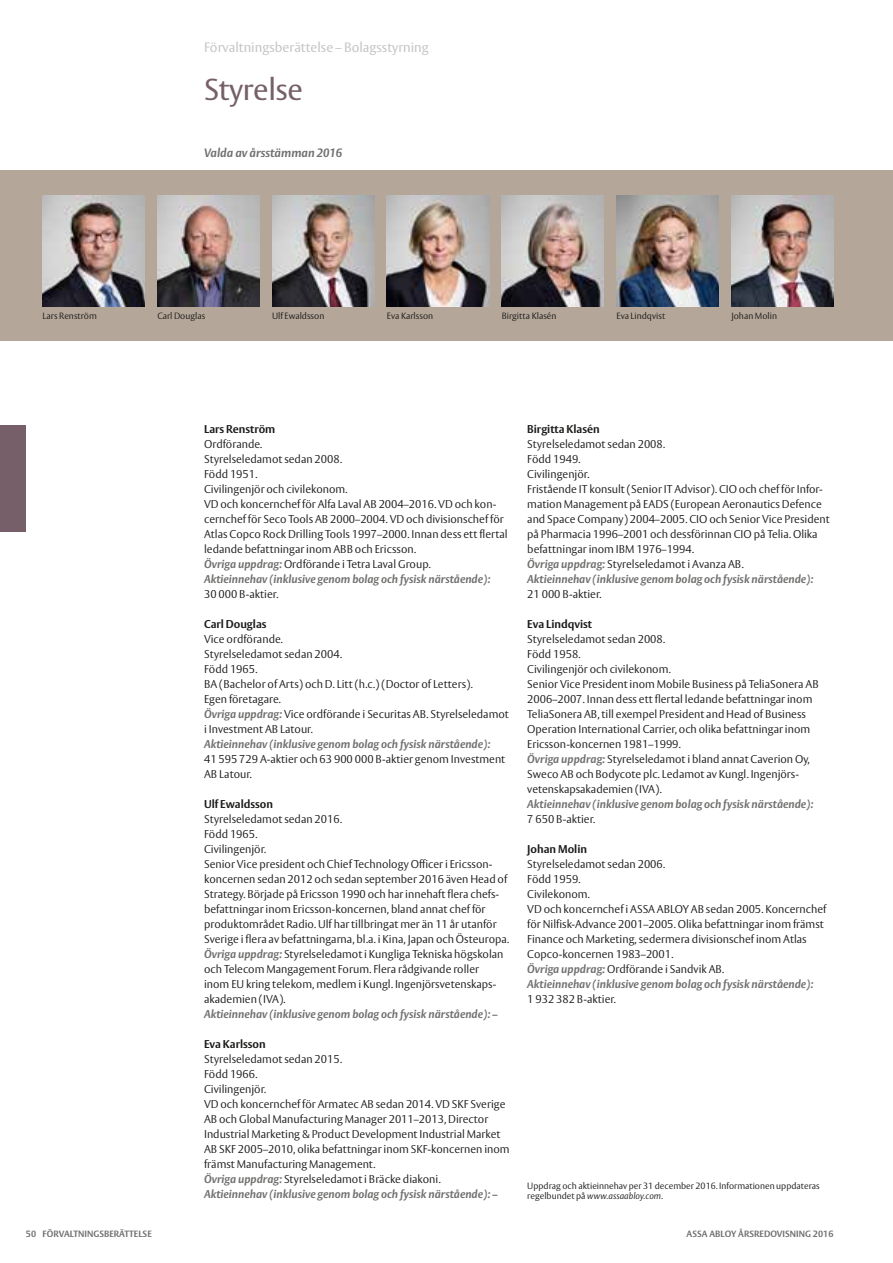
<style>
.page{position:relative;width:893px;height:1263px;background:#fff}
.page>*{position:absolute;margin:0;border:0;box-sizing:border-box;transform-origin:0 0}
.t1{font:30px "ASSA Vesta";letter-spacing:-.01em;color:#765f68}
.t2{font:13.5px "ASSA Vesta";color:#c7c6c6}
.t3{font:italic 700 12px "ASSA Vesta";color:#70706f}
.t4{font:300 11.25px/15px "ASSA Vesta";color:#1c1b1a}
.t5{font:italic 700 11.25px "ASSA Vesta";color:#70706f}
.t6{font:700 11.25px "ASSA Vesta";color:#1c1b1a}
.t7{font:300 9px/10.8px "ASSA Vesta";color:#1c1b1a}
.t8{font:700 9px "ASSA Vesta";letter-spacing:.005em;color:#70706f}
.s1{font-weight:700;font-style:italic;color:#70706f}
.s2{font-style:italic}
</style>
<div class="page">
<div style="left:0;top:425px;width:26px;height:106px;background:#765f68"></div>
<div style="left:0;top:170px;width:893px;height:170px;background:#b4a698"></div>
<img style="left:157px;top:196px;width:102px;height:110px">
<img style="left:387px;top:196px;width:102px;height:110px">
<img style="left:272px;top:196px;width:102px;height:110px">
<img style="left:502px;top:196px;width:102px;height:110px">
<img style="left:617px;top:196px;width:102px;height:110px">
<img style="left:731px;top:196px;width:102px;height:110px">
<img style="left:43px;top:196px;width:102px;height:110px">
<p class="t2" style="left:204px;top:39px;width:226px">Förvaltningsberättelse – Bolagsstyrning</p>
<h1 class="t1" style="left:204px;top:71px;width:100px">Styrelse</h1>
<p class="t3" style="left:204px;top:146px;width:139px">Valda av årsstämman 2016</p>
<p class="t7" style="left:43px;top:311px;width:56px">Lars Renström</p>
<p class="t7" style="left:157px;top:311px;width:49px">Carl Douglas</p>
<p class="t7" style="left:272px;top:311px;width:54px">Ulf Ewaldsson</p>
<p class="t7" style="left:387px;top:311px;width:48px">Eva Karlsson</p>
<p class="t7" style="left:502px;top:311px;width:56px">Birgitta Klasén</p>
<p class="t7" style="left:617px;top:311px;width:50px">Eva Lindqvist</p>
<p class="t7" style="left:731px;top:311px;width:47px">Johan Molin</p>
<p class="t6" style="left:204px;top:422px;width:73px">Lars Renström</p>
<p class="t4" style="left:204px;top:437px;width:305px">Ordförande.<br>Styrelseledamot sedan 2008.<br>Född 1951.<br>Civilingenjör och civilekonom.<br>VD och koncernchef för Alfa Laval AB 2004–2016. VD och kon&shy;cernchef för Seco Tools AB 2000–2004. VD och divisionschef för Atlas Copco Rock Drilling Tools 1997–2000. Innan dess ett flertal ledande befattningar inom ABB och Ericsson.<br><span class="s1">Övriga uppdrag:</span> Ordförande i Tetra Laval Group.<br><span class="s1">Aktieinnehav (inklusive genom bolag och fysisk närstående):</span></p>
<p class="t4" style="left:204px;top:587px;width:76px">30 000 B-aktier.</p>
<p class="t6" style="left:204px;top:617px;width:64px">Carl Douglas</p>
<p class="t4" style="left:204px;top:632px;width:306px">Vice ordförande.<br>Styrelseledamot sedan 2004.<br>Född 1965.<br>BA (Bachelor of Arts) och D. Litt (h.c.) (Doctor of Letters).<br>Egen företagare.<br><span class="s1">Övriga uppdrag:</span> Vice ordförande i Securitas AB. Styrelseledamot i Investment AB Latour.</p>
<p class="t5" style="left:204px;top:737px;width:288px">Aktieinnehav (inklusive genom bolag och fysisk närstående):</p>
<p class="t4" style="left:204px;top:752px;width:303px">41 595 729 A-aktier och 63 900 000 B-aktier genom Investment<br>AB Latour.</p>
<p class="t6" style="left:204px;top:797px;width:70px">Ulf Ewaldsson</p>
<p class="t4" style="left:204px;top:812px;width:307px">Styrelseledamot sedan 2016.<br>Född 1965.<br>Civilingenjör.<br>Senior Vice president och Chief Technology Officer i Ericsson&shy;koncernen sedan 2012 och sedan september 2016 även Head of Strategy. Började på Ericsson 1990 och har innehaft flera chefs&shy;befattningar inom Ericsson-koncernen, bland annat chef för produktområdet Radio. Ulf har tillbringat mer än 11 år utanför Sverige i flera av befattningarna, bl.a. i Kina, Japan och Östeuropa.<br><span class="s1">Övriga uppdrag:</span> Styrelseledamot i Kungliga Tekniska högskolan och Telecom Mangagement Forum. Flera rådgivande roller<br>inom EU kring telekom, medlem i Kungl. Ingenjörsvetenskaps&shy;akademien (IVA).<br><span class="s1">Aktieinnehav (inklusive genom bolag och fysisk närstående):</span> –</p>
<p class="t6" style="left:204px;top:1037px;width:63px">Eva Karlsson</p>
<p class="t4" style="left:204px;top:1052px;width:307px">Styrelseledamot sedan 2015.<br>Född 1966.<br>Civilingenjör.<br>VD och koncernchef för Armatec AB sedan 2014. VD SKF Sverige AB och Global Manufacturing Manager 2011–2013, Director Industrial Marketing &amp; Product Development Industrial Market AB SKF 2005–2010, olika befattningar inom SKF-koncernen inom främst Manufacturing Management.<br><span class="s1">Övriga uppdrag:</span> Styrelseledamot i Bräcke diakoni.<br><span class="s1">Aktieinnehav (inklusive genom bolag och fysisk närstående):</span> –</p>
<p class="t6" style="left:527px;top:422px;width:74px">Birgitta Klasén</p>
<p class="t4" style="left:527px;top:437px;width:304px">Styrelseledamot sedan 2008.<br>Född 1949.<br>Civilingenjör.<br>Fristående IT konsult (Senior IT Advisor). CIO och chef för Infor&shy;mation Management på EADS (European Aeronautics Defence and Space Company) 2004–2005. CIO och Senior Vice President på Pharmacia 1996–2001 och dessförinnan CIO på Telia. Olika befattningar inom IBM 1976–1994.<br><span class="s1">Övriga uppdrag:</span> Styrelseledamot i Avanza AB.<br><span class="s1">Aktieinnehav (inklusive genom bolag och fysisk närstående):</span></p>
<p class="t4" style="left:527px;top:587px;width:76px">21 000 B-aktier.</p>
<p class="t6" style="left:527px;top:617px;width:66px">Eva Lindqvist</p>
<p class="t4" style="left:527px;top:632px;width:293px">Styrelseledamot sedan 2008.<br>Född 1958.<br>Civilingenjör och civilekonom.<br>Senior Vice President inom Mobile Business på TeliaSonera AB 2006–2007. Innan dess ett flertal ledande befattningar inom TeliaSonera AB, till exempel President and Head of Business Operation International Carrier, och olika befattningar inom Ericsson-koncernen 1981–1999.<br><span class="s1">Övriga uppdrag:</span> Styrelseledamot i bland annat Caverion Oy, Sweco AB och Bodycote plc. Ledamot av Kungl. Ingenjörs&shy;vetenskapsakademien (IVA).</p>
<p class="t5" style="left:527px;top:797px;width:288px">Aktieinnehav (inklusive genom bolag och fysisk närstående):</p>
<p class="t4" style="left:527px;top:812px;width:70px">7 650 B-aktier.</p>
<p class="t6" style="left:527px;top:842px;width:61px">Johan Molin</p>
<p class="t4" style="left:527px;top:857px;width:300px">Styrelseledamot sedan 2006.<br>Född 1959.<br>Civilekonom.<br>VD och koncernchef i ASSA ABLOY AB sedan 2005. Koncernchef för Nilfisk-Advance 2001–2005. Olika befattningar inom främst Finance och Marketing, sedermera divisionschef inom Atlas Copco-koncernen 1983–2001.<br><span class="s1">Övriga uppdrag:</span> Ordförande i Sandvik AB.<br><span class="s1">Aktieinnehav (inklusive genom bolag och fysisk närstående):</span></p>
<p class="t4" style="left:527px;top:992px;width:90px">1 932 382 B-aktier.</p>
<p class="t7" style="left:527px;top:1180px;width:294px">Uppdrag och aktieinnehav per 31 december 2016. Informationen uppdateras regelbundet på <span class="s2">www.assaabloy.com</span>.</p>
<p class="t8" style="left:26px;top:1229px;width:27px">50 Förvaltningsberättelse</p>
<p class="t8" style="left:686px;top:1229px;width:148px">ASSA ABLOY ÅRSREDOVISNING 2016</p>
</div>
